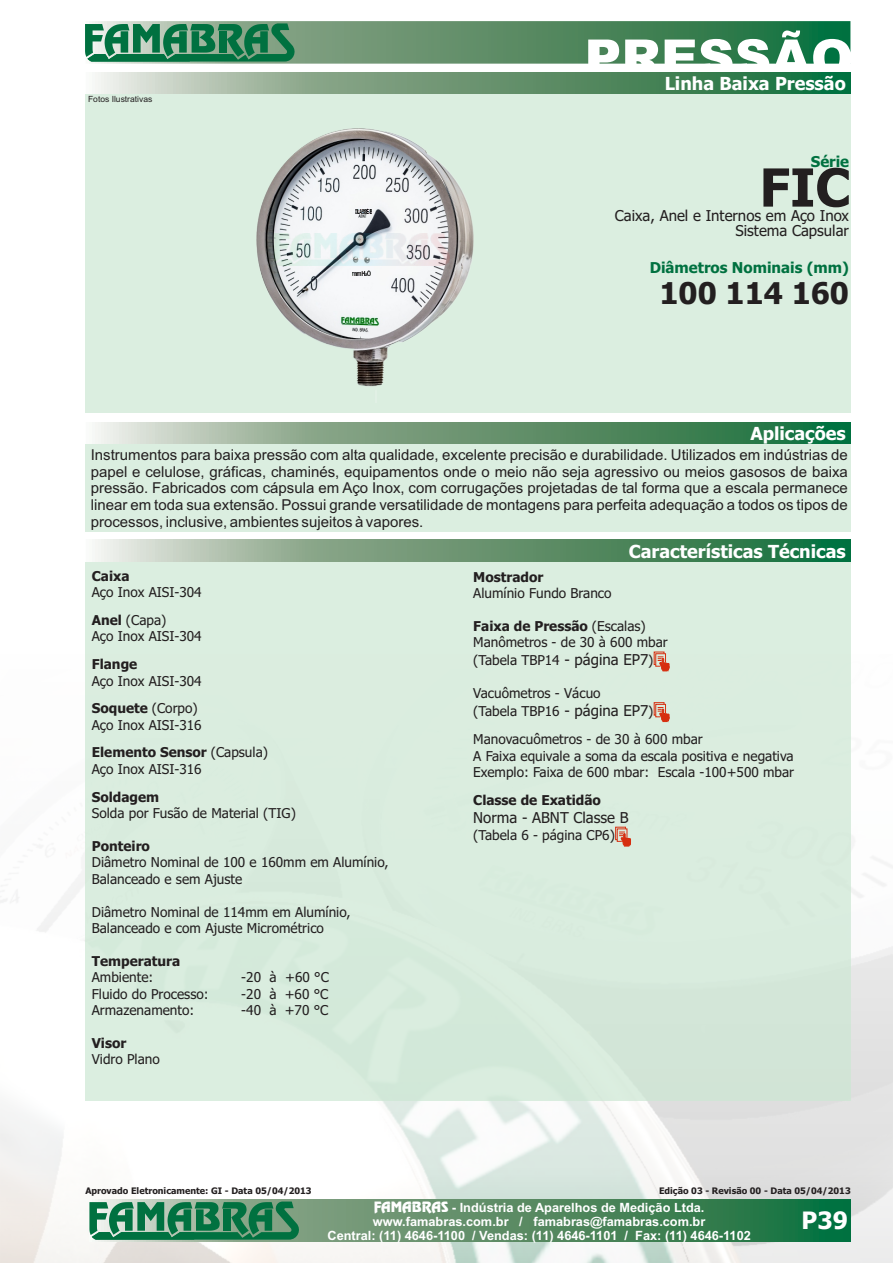
<style>
.page{position:relative;width:893px;height:1263px;background:#fff}
.page>*{position:absolute;margin:0;border:0;box-sizing:border-box;transform-origin:0 0}
.t1{font:700 52.5px "Tahoma";color:#231f20}
.t2{font:700 30px "Tahoma";color:#231f20}
.t3{font:700 24px "Tahoma";color:#fff}
.t4{font:700 18px "Tahoma";color:#fff}
.t5{font:15px/16.8px "Arial";color:#231f20;text-align:justify}
.t6{font:15px "Tahoma";color:#231f20}
.t7{font:700 15px "Tahoma";color:#007140}
.t8{font:13.65px/16.4px "Tahoma";color:#231f20}
.t9{font:700 13.65px "Tahoma";color:#231f20}
.t10{font:700 12.75px/14.4px "Arial";color:#fff;text-align:center}
.t11{font:700 9px "Tahoma";color:#231f20}
.t12{font:8.55px "Arial";color:#231f20}
.s1{font-weight:700}
.s2{font-size:15px}
.s3{font-family:"Renfrew";font-weight:400}
</style>
<div class="page">
<img style="left:0;top:21px;width:893px;height:1242px">
<svg style="left:89px;top:1199px;width:761px;height:43px;background:#4d885f"></svg>
<svg style="left:85px;top:21px;width:765px;height:43px;background:#649a78"></svg>
<svg style="left:89px;top:1201px;width:213px;height:39px;background:#3d8c66"></svg>
<div style="left:85px;top:422px;width:765px;height:110px;background:#dbeee0"></div>
<div style="left:85px;top:540px;width:765px;height:561px;background:#daeddf"></div>
<div style="left:85px;top:72px;width:765px;height:341px;background:#dbeee0"></div>
<svg style="left:85px;top:540px;width:765px;height:21px;background:#719d7c"></svg>
<svg style="left:85px;top:422px;width:765px;height:22px;background:#719d7c"></svg>
<svg style="left:85px;top:72px;width:765px;height:21px;background:#719d7c"></svg>
<img style="left:256px;top:128px;width:218px;height:259px">
<img style="left:352px;top:209px;width:19px;height:66px">
<svg style="left:354px;top:209px;width:13px;height:4px"></svg>
<img style="left:355px;top:210px;width:16px;height:3px">
<img style="left:274px;top:233px;width:175px;height:32px">
<svg style="left:654px;top:652px;width:15px;height:20px"></svg>
<svg style="left:654px;top:702px;width:15px;height:20px"></svg>
<svg style="left:615px;top:827px;width:16px;height:20px"></svg>
<p class="t12" style="left:88px;top:96px;width:66px">Fotos Ilustrativas</p>
<h3 class="t4" style="left:665px;top:76px;width:183px">Linha Baixa Pressão</h3>
<p class="t7" style="left:811px;top:155px;width:40px">Série</p>
<h1 class="t1" style="left:759px;top:166px;width:92px">FIC</h1>
<p class="t6" style="left:735px;top:225px;width:115px">Sistema Capsular</p>
<p class="t6" style="left:615px;top:210px;width:236px">Caixa, Anel e Internos em Aço Inox</p>
<p class="t7" style="left:650px;top:262px;width:201px">Diâmetros Nominais (mm)</p>
<h2 class="t2" style="left:659px;top:281px;width:191px">100 114 160</h2>
<h3 class="t4" style="left:750px;top:427px;width:97px">Aplicações</h3>
<p class="t5" style="left:91px;top:448px;width:759px">Instrumentos para baixa pressão com alta qualidade, excelente precisão e durabilidade. Utilizados em indústrias de papel e celulose, gráficas, chaminés, equipamentos onde o meio não seja agressivo ou meios gasosos de baixa pressão. Fabricados com cápsula em Aço Inox, com corrugações projetadas de tal forma que a escala permanece linear em toda sua extensão. Possui grande versatilidade de montagens para perfeita adequação a todos os tipos de processos, inclusive, ambientes sujeitos à vapores.</p>
<p class="t9" style="left:92px;top:570px;width:39px">Caixa</p>
<p class="t8" style="left:92px;top:579px;width:111px;line-height:27.8px">Aço Inox AISI-304<br><span class="s1">Anel</span> (Capa)</p>
<p class="t8" style="left:92px;top:629px;width:111px">Aço Inox AISI-304</p>
<p class="t9" style="left:92px;top:659px;width:47px">Flange</p>
<p class="t8" style="left:92px;top:668px;width:111px;line-height:27.8px">Aço Inox AISI-304<br><span class="s1">Soquete</span> (Corpo)</p>
<p class="t8" style="left:92px;top:712px;width:178px;line-height:27.8px">Aço Inox AISI-316<br><span class="s1">Elemento Sensor</span> (Capsula)</p>
<p class="t8" style="left:92px;top:762px;width:111px">Aço Inox AISI-316</p>
<p class="t9" style="left:92px;top:791px;width:69px">Soldagem</p>
<p class="t8" style="left:92px;top:806px;width:206px">Solda por Fusão de Material (TIG)</p>
<p class="t9" style="left:92px;top:840px;width:60px">Ponteiro</p>
<p class="t8" style="left:92px;top:855px;width:298px">Diâmetro Nominal de 100 e 160mm em Alumínio,<br>Balanceado e sem Ajuste</p>
<p class="t8" style="left:92px;top:904px;width:260px">Diâmetro Nominal de 114mm em Alumínio,<br>Balanceado e com Ajuste Micrométrico</p>
<p class="t9" style="left:92px;top:955px;width:90px">Temperatura</p>
<p class="t8" style="left:92px;top:970px;width:63px">Ambiente:</p>
<p class="t8" style="left:241px;top:970px;width:89px">-20 à +60 °C</p>
<p class="t8" style="left:92px;top:987px;width:118px">Fluido do Processo:</p>
<p class="t8" style="left:241px;top:987px;width:89px">-20 à +60 °C</p>
<p class="t8" style="left:92px;top:1003px;width:104px">Armazenamento:</p>
<p class="t8" style="left:241px;top:1003px;width:89px">-40 à +70 °C</p>
<p class="t9" style="left:92px;top:1037px;width:36px">Visor</p>
<p class="t8" style="left:92px;top:1052px;width:70px">Vidro Plano</p>
<h3 class="t4" style="left:629px;top:544px;width:219px">Características Técnicas</h3>
<p class="t9" style="left:473px;top:571px;width:72px">Mostrador</p>
<p class="t8" style="left:473px;top:586px;width:140px">Alumínio Fundo Branco</p>
<p class="t8" style="left:473px;top:619px;width:196px"><span class="s1">Faixa de Pressão</span> (Escalas)<br>Manômetros - de 30 à 600 mbar</p>
<p class="t8" style="left:473px;top:653px;width:182px">(Tabela TBP14 <span class="s2">- página EP7</span>)</p>
<p class="t8" style="left:473px;top:685px;width:182px;line-height:17.9px">Vacuômetros - Vácuo<br>(Tabela TBP16 <span class="s2">- página EP7</span>)</p>
<p class="t8" style="left:473px;top:732px;width:322px">Manovacuômetros - de 30 à 600 mbar<br>A Faixa equivale a soma da escala positiva e negativa<br>Exemplo: Faixa de 600 mbar: Escala -100+500 mbar</p>
<p class="t9" style="left:473px;top:794px;width:129px">Classe de Exatidão</p>
<p class="t6" style="left:473px;top:811px;width:157px">Norma - ABNT Classe B</p>
<p class="t8" style="left:473px;top:827px;width:143px">(Tabela 6 - página CP6)</p>
<p class="t11" style="left:85px;top:1187px;width:228px">Aprovado Eletronicamente: GI - Data 05/04/2013</p>
<p class="t11" style="left:659px;top:1187px;width:193px">Edição 03 - Revisão 00 - Data 05/04/2013</p>
<p class="t10" style="left:327px;top:1201px;width:425px"><span class="s3">FAMABRAS</span> - Indústria de Aparelhos de Medição Ltda. www.famabras.com.br / famabras@famabras.com.br<br>Central: (11) 4646-1100 / Vendas: (11) 4646-1101 / Fax: (11) 4646-1102</p>
<h3 class="t3" style="left:802px;top:1211px;width:48px">P39</h3>
</div>
